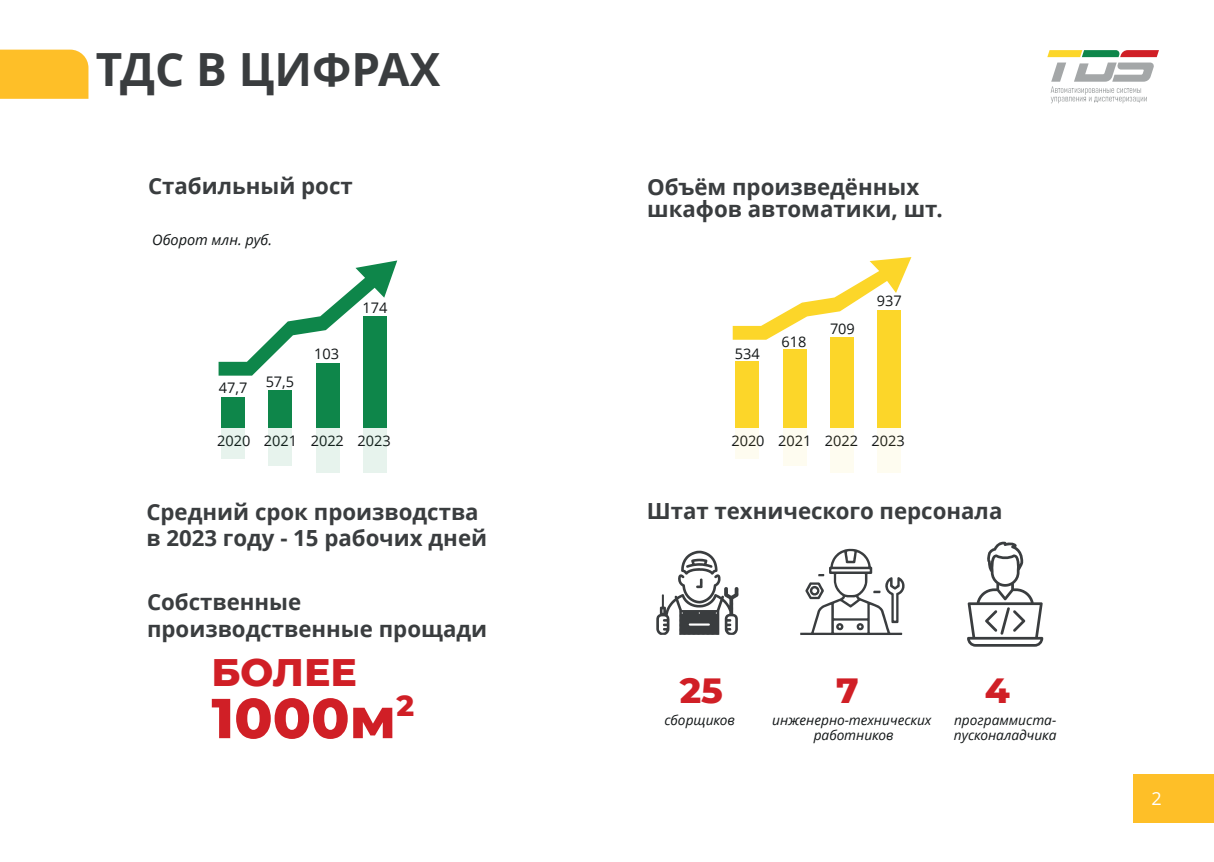
<style>
.page{position:relative;width:1214px;height:862px;background:#fff}
.page>*{position:absolute;margin:0;border:0;box-sizing:border-box;transform-origin:0 0}
.t1{font:800 56.2px "Montserrat";color:#d01f26}
.t2{font:700 45.8px "Open Sans";color:#3a3d3f}
.t3{font:800 39.2px "Montserrat";color:#d01f26}
.t4{font:800 35.8px "Montserrat";color:#d01f26}
.t5{font:700 22.2px/26.6px "Open Sans";color:#3a3d3f}
.t6{font:18px "Open Sans";color:#fff}
.t7{font:14.6px "Open Sans";color:#121617}
.t8{font:italic 14.6px "Open Sans";color:#121617}
.t9{font:italic 13.6px/15.4px "Open Sans";color:#121617}
</style>
<div class="page">
<div style="left:0;top:50px;width:88px;height:49px;background:#febf28"></div>
<div style="left:1133px;top:774px;width:80px;height:48px;background:#febf28"></div>
<div style="left:735px;top:361px;width:24px;height:67px;background:#fcd629"></div>
<div style="left:782px;top:349px;width:24px;height:79px;background:#fcd629"></div>
<div style="left:829px;top:337px;width:24px;height:91px;background:#fcd629"></div>
<div style="left:877px;top:310px;width:24px;height:118px;background:#fcd629"></div>
<svg style="left:732px;top:257px;width:179px;height:83px"></svg>
<div style="left:735px;top:428px;width:24px;height:31px;background:#fefcf0"></div>
<div style="left:782px;top:428px;width:24px;height:38px;background:#fefcf0"></div>
<div style="left:829px;top:428px;width:24px;height:45px;background:#fefcf0"></div>
<div style="left:877px;top:428px;width:24px;height:45px;background:#fefcf0"></div>
<div style="left:221px;top:397px;width:24px;height:31px;background:#0e864a"></div>
<div style="left:268px;top:390px;width:24px;height:38px;background:#0e864a"></div>
<div style="left:316px;top:363px;width:23px;height:65px;background:#0e864a"></div>
<div style="left:363px;top:317px;width:24px;height:111px;background:#0e864a"></div>
<svg style="left:218px;top:260px;width:179px;height:116px"></svg>
<div style="left:221px;top:428px;width:24px;height:31px;background:#e7f3ed"></div>
<div style="left:268px;top:428px;width:24px;height:38px;background:#e7f3ed"></div>
<div style="left:316px;top:428px;width:23px;height:45px;background:#e7f3ed"></div>
<div style="left:363px;top:428px;width:24px;height:45px;background:#e7f3ed"></div>
<svg style="left:656px;top:550px;width:82px;height:85px"></svg>
<svg style="left:800px;top:549px;width:104px;height:86px"></svg>
<svg style="left:967px;top:541px;width:76px;height:106px"></svg>
<svg style="left:1047px;top:50px;width:111px;height:7px"></svg>
<svg style="left:1050px;top:63px;width:103px;height:40px"></svg>
<h2 class="t2" style="left:96px;top:37px;width:346px">ТДС В ЦИФРАХ</h2>
<p class="t5" style="left:148px;top:172px;width:206px">Стабильный рост</p>
<p class="t8" style="left:152px;top:229px;width:121px">Оборот млн. руб.</p>
<p class="t7" style="left:219px;top:378px;width:30px">47,7</p>
<p class="t7" style="left:266px;top:371px;width:30px">57,5</p>
<p class="t7" style="left:314px;top:344px;width:26px">103</p>
<p class="t7" style="left:362px;top:298px;width:26px">174</p>
<p class="t7" style="left:217px;top:431px;width:175px">2020 2021 2022 2023</p>
<p class="t5" style="left:647px;top:175px;width:297px;line-height:22.6px">Объём произведённых шкафов автоматики, шт.</p>
<p class="t7" style="left:734px;top:344px;width:26px">534</p>
<p class="t7" style="left:781px;top:332px;width:26px">618</p>
<p class="t7" style="left:829px;top:318px;width:26px">709</p>
<p class="t7" style="left:876px;top:291px;width:26px">937</p>
<p class="t7" style="left:731px;top:431px;width:175px">2020 2021 2022 2023</p>
<p class="t5" style="left:146px;top:498px;width:342px">Средний срок производства в 2023 году - 15 рабочих дней</p>
<p class="t5" style="left:646px;top:497px;width:357px">Штат технического персонала</p>
<p class="t5" style="left:147px;top:588px;width:341px">Собственные производственные прощади</p>
<h3 class="t3" style="left:211px;top:643px;width:147px">БОЛЕЕ</h3>
<h1 class="t1" style="left:211px;top:677px;width:204px">1000м<sup>2</sup></h1>
<h3 class="t4" style="left:679px;top:670px;width:45px">25</h3>
<h3 class="t4" style="left:835px;top:670px;width:24px">7</h3>
<h3 class="t4" style="left:984px;top:670px;width:27px">4</h3>
<p class="t9" style="left:664px;top:712px;width:72px">сборщиков</p>
<p class="t9" style="left:953px;top:712px;width:104px">программиста&shy;пусконаладчика</p>
<p class="t9" style="left:772px;top:712px;width:161px;text-align:center">инженерно-технических работников</p>
<p class="t6" style="left:1151px;top:786px;width:12px">2</p>
</div>
